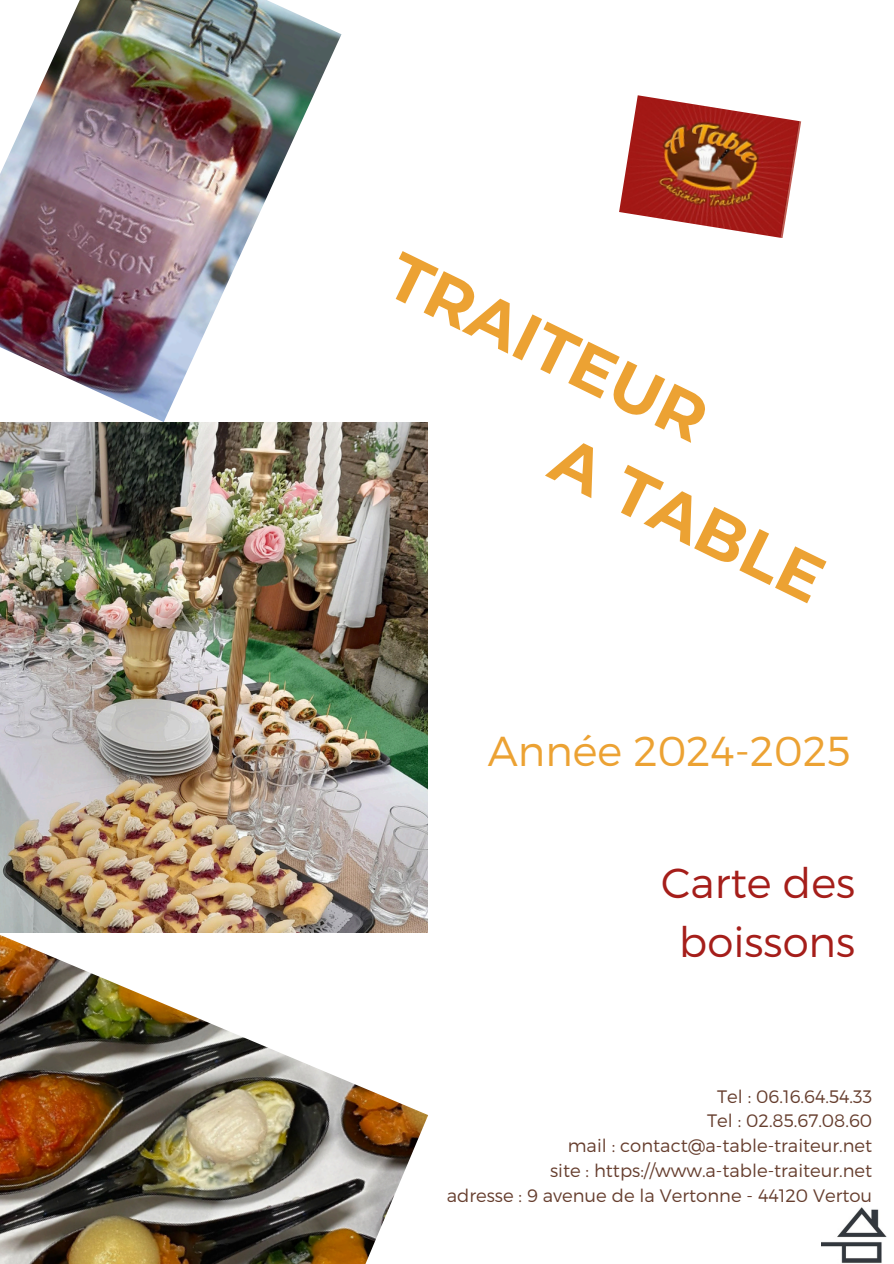
<style>
.page{position:relative;width:894px;height:1264px;background:#fff}
.page>*{position:absolute;margin:0;border:0;box-sizing:border-box;transform-origin:0 0}
.t1{font:700 65.7px/93.3px "Montserrat";color:#eca233}
.t2{font:300 42px/58.5px "Montserrat";color:#a51e1a;text-align:center}
.t3{font:300 41.85px "Montserrat";color:#eca233}
.t4{font:300 18px "Montserrat";color:#663e2e}
</style>
<div class="page">
<img style="left:821px;top:1207px;width:66px;height:56px">
<img style="left:0;top:0;width:341px;height:422px">
<img style="left:619px;top:95px;width:182px;height:143px">
<img style="left:0;top:890px;width:428px;height:373px">
<img style="left:0;top:422px;width:427px;height:510px">
<h2 class="t1" style="left:617px;top:329px;width:295px;text-indent:-227px;rotate:26deg">TRAITEUR<br>A TABLE</h2>
<p class="t3" style="left:487px;top:724px;width:364px">Année 2024-2025</p>
<p class="t2" style="left:660px;top:852px;width:196px">Carte des boissons</p>
<p class="t4" style="left:717px;top:1084px;width:156px">Tel : 06.16.64.54.33</p>
<p class="t4" style="left:707px;top:1109px;width:166px">Tel : 02.85.67.08.60</p>
<p class="t4" style="left:567px;top:1133px;width:306px">mail : contact@a-table-traiteur.net</p>
<p class="t4" style="left:550px;top:1158px;width:323px">site : https://www.a-table-traiteur.net</p>
<p class="t4" style="left:446px;top:1183px;width:427px">adresse : 9 avenue de la Vertonne - 44120 Vertou</p>
</div>
